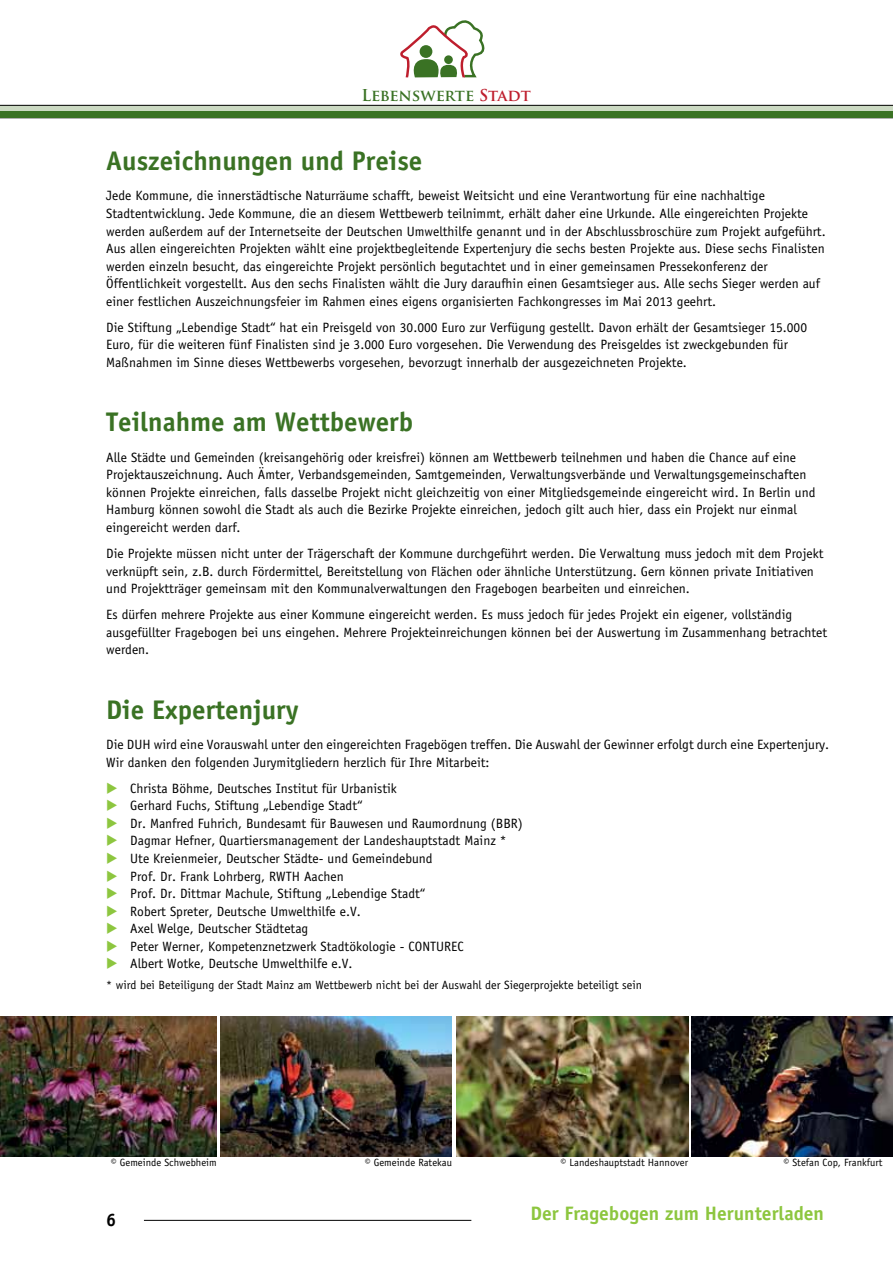
<style>
.page{position:relative;width:893px;height:1263px;background:#fff}
.page>*{position:absolute;margin:0;border:0;box-sizing:border-box;transform-origin:0 0}
.t1{font:700 27px "Officina Sans";color:#3a7224}
.t2{font:700 19.5px "Officina Sans";color:#8dc63f}
.t3{font:700 18px "Officina Sans";color:#000}
.t4{font:700 15.9px "Trajan Pro";color:#3a7224}
.t5{font:13.5px/17.5px "Officina Sans";color:#000}
.t6{font:12px "Officina Sans";color:#000}
.t7{font:10.5px "Officina Sans";color:#000}
.s1{color:#be1e2d}
.s2{color:#8dc63f}
.s3{color:#fff}
</style>
<div class="page">
<hr style="left:144px;top:1220px;width:327px;height:1px;background:#000">
<svg style="left:0;top:105px;width:893px;height:7px;background:#9eb094"></svg>
<div style="left:0;top:112px;width:893px;height:6px;background:#3a7224"></div>
<svg style="left:400px;top:20px;width:85px;height:58px"></svg>
<img style="left:0;top:1016px;width:217px;height:141px">
<img style="left:221px;top:1017px;width:231px;height:140px">
<img style="left:456px;top:1016px;width:232px;height:141px">
<img style="left:692px;top:1016px;width:201px;height:141px">
<p class="t4" style="left:361px;top:85px;width:171px">Lebenswerte <span class="s1">Stadt</span></p>
<h1 class="t1" style="left:106px;top:144px;width:318px">Auszeichnungen und Preise</h1>
<p class="t5" style="left:106px;top:187px;width:721px">Jede Kommune, die innerstädtische Naturräume schafft, beweist Weitsicht und eine Verantwortung für eine nachhaltige Stadtentwicklung. Jede Kommune, die an diesem Wettbewerb teilnimmt, erhält daher eine Urkunde. Alle eingereichten Projekte werden außerdem auf der Internetseite der Deutschen Umwelthilfe genannt und in der Abschlussbroschüre zum Projekt aufgeführt.<br>Aus allen eingereichten Projekten wählt eine projektbegleitende Expertenjury die sechs besten Projekte aus. Diese sechs Finalisten werden einzeln besucht, das eingereichte Projekt persönlich begutachtet und in einer gemeinsamen Pressekonferenz der Öffentlichkeit vorgestellt. Aus den sechs Finalisten wählt die Jury daraufhin einen Gesamtsieger aus. Alle sechs Sieger werden auf einer festlichen Auszeichnungsfeier im Rahmen eines eigens organisierten Fachkongresses im Mai 2013 geehrt.</p>
<p class="t5" style="left:106px;top:318px;width:702px">Die Stiftung „Lebendige Stadt“ hat ein Preisgeld von 30.000 Euro zur Verfügung gestellt. Davon erhält der Gesamtsieger 15.000<br>Euro, für die weiteren fünf Finalisten sind je 3.000 Euro vorgesehen. Die Verwendung des Preisgeldes ist zweckgebunden für<br>Maßnahmen im Sinne dieses Wettbewerbs vorgesehen, bevorzugt innerhalb der ausgezeichneten Projekte.</p>
<h1 class="t1" style="left:106px;top:405px;width:308px">Teilnahme am Wettbewerb</h1>
<p class="t5" style="left:106px;top:448px;width:711px">Alle Städte und Gemeinden (kreisangehörig oder kreisfrei) können am Wettbewerb teilnehmen und haben die Chance auf eine Projektauszeichnung. Auch Ämter, Verbandsgemeinden, Samtgemeinden, Verwaltungsverbände und Verwaltungsgemeinschaften können Projekte einreichen, falls dasselbe Projekt nicht gleichzeitig von einer Mitgliedsgemeinde eingereicht wird. In Berlin und Hamburg können sowohl die Stadt als auch die Bezirke Projekte einreichen, jedoch gilt auch hier, dass ein Projekt nur einmal eingereicht werden darf.</p>
<p class="t5" style="left:106px;top:545px;width:719px">Die Projekte müssen nicht unter der Trägerschaft der Kommune durchgeführt werden. Die Verwaltung muss jedoch mit dem Projekt verknüpft sein, z.B. durch Fördermittel, Bereitstellung von Flächen oder ähnliche Unterstützung. Gern können private Initiativen und Projektträger gemeinsam mit den Kommunalverwaltungen den Fragebogen bearbeiten und einreichen.</p>
<p class="t5" style="left:106px;top:606px;width:722px">Es dürfen mehrere Projekte aus einer Kommune eingereicht werden. Es muss jedoch für jedes Projekt ein eigener, vollständig ausgefüllter Fragebogen bei uns eingehen. Mehrere Projekteinreichungen können bei der Auswertung im Zusammenhang betrachtet werden.</p>
<h1 class="t1" style="left:106px;top:693px;width:194px">Die Expertenjury</h1>
<p class="t5" style="left:106px;top:736px;width:724px">Die DUH wird eine Vorauswahl unter den eingereichten Fragebögen treffen. Die Auswahl der Gewinner erfolgt durch eine Expertenjury.<br>Wir danken den folgenden Jurymitgliedern herzlich für Ihre Mitarbeit:</p>
<p class="t5" style="left:106px;top:779px;width:292px"><span class="s2">◆</span> Christa Böhme, Deutsches Institut für Urbanistik</p>
<p class="t5" style="left:106px;top:797px;width:258px"><span class="s2">◆</span> Gerhard Fuchs, Stiftung „Lebendige Stadt“</p>
<p class="t5" style="left:106px;top:815px;width:418px"><span class="s2">◆</span> Dr. Manfred Fuhrich, Bundesamt für Bauwesen und Raumordnung (BBR)</p>
<p class="t5" style="left:106px;top:832px;width:402px"><span class="s2">◆</span> Dagmar Hefner, Quartiersmanagement der Landeshauptstadt Mainz *</p>
<p class="t5" style="left:106px;top:850px;width:328px"><span class="s2">◆</span> Ute Kreienmeier, Deutscher Städte- und Gemeindebund</p>
<p class="t5" style="left:106px;top:867px;width:239px"><span class="s2">◆</span> Prof. Dr. Frank Lohrberg, RWTH Aachen</p>
<p class="t5" style="left:106px;top:885px;width:321px"><span class="s2">◆</span> Prof. Dr. Dittmar Machule, Stiftung „Lebendige Stadt“</p>
<p class="t5" style="left:106px;top:902px;width:256px"><span class="s2">◆</span> Robert Spreter, Deutsche Umwelthilfe e.V.</p>
<p class="t5" style="left:106px;top:920px;width:204px"><span class="s2">◆</span> Axel Welge, Deutscher Städtetag</p>
<p class="t5" style="left:106px;top:937px;width:359px"><span class="s2">◆</span> Peter Werner, Kompetenznetzwerk Stadtökologie - CONTUREC</p>
<p class="t5" style="left:106px;top:955px;width:248px"><span class="s2">◆</span> Albert Wotke, Deutsche Umwelthilfe e.V.</p>
<p class="t6" style="left:106px;top:978px;width:537px">* wird bei Beteiligung der Stadt Mainz am Wettbewerb nicht bei der Auswahl der Siegerprojekte beteiligt sein</p>
<p class="t7" style="left:111px;top:1156px;width:107px">© Gemeinde Schwebheim</p>
<p class="t7" style="left:365px;top:1156px;width:89px">© Gemeinde Ratekau</p>
<p class="t7" style="left:561px;top:1156px;width:129px">© Landeshauptstadt Hannover</p>
<p class="t7" style="left:783px;top:1156px;width:111px">© Stefan Cop, Frankfurt<span class="s3">pp</span></p>
<h3 class="t3" style="left:106px;top:1209px;width:12px">6</h3>
<h2 class="t2" style="left:530px;top:1201px;width:295px">Der Fragebogen zum Herunterladen</h2>
</div>
